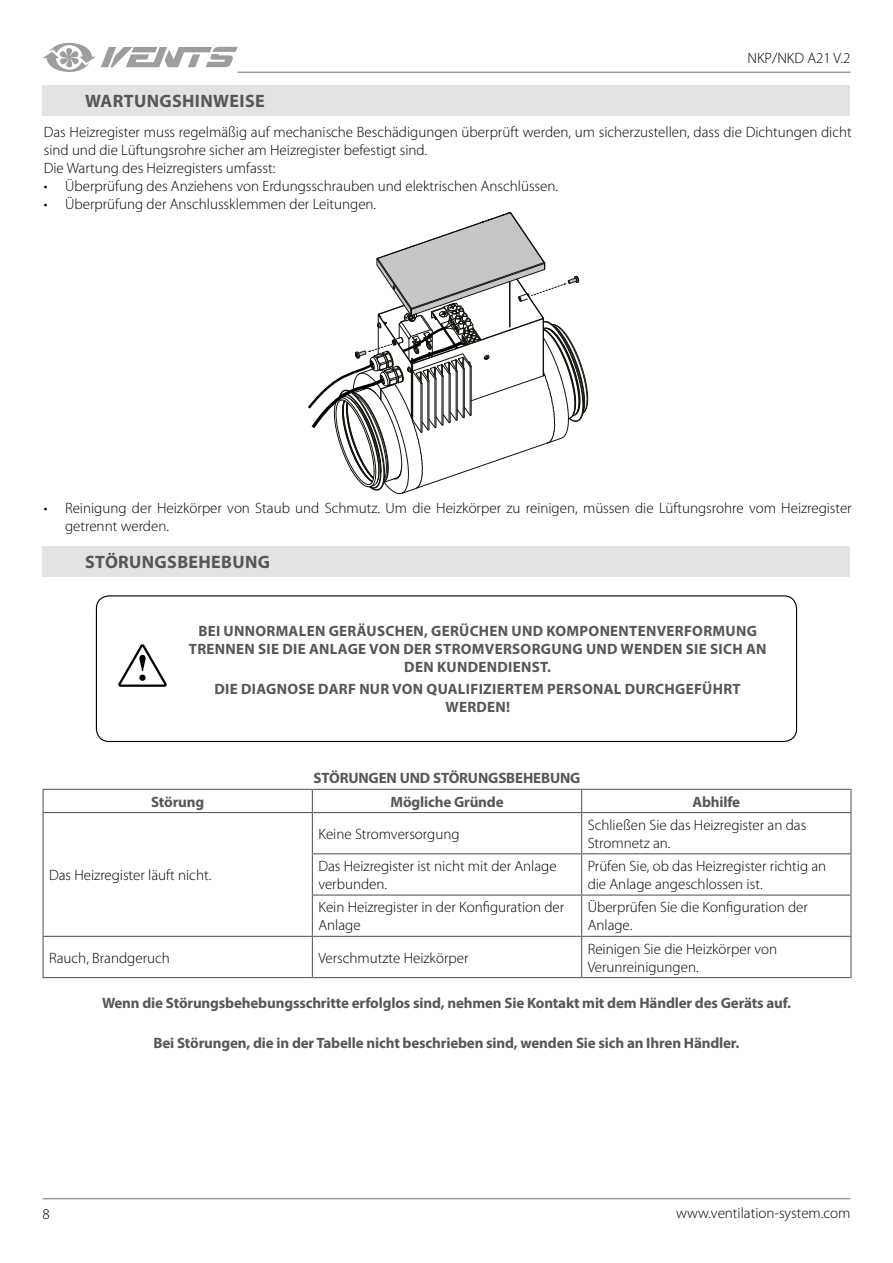
<style>
.page{position:relative;width:893px;height:1263px;background:#fff}
.page>*{position:absolute;margin:0;border:0;box-sizing:border-box;transform-origin:0 0}
.t1{font:700 18px "Myriad Pro";letter-spacing:.02em;color:#575756}
.t2{font:300 15px/18px "Myriad Pro";color:#000}
.t3{font:700 15px "Myriad Pro";letter-spacing:-.01em;color:#575756}
.t4{font:700 15px/18px "Myriad Pro";letter-spacing:.02em;color:#575756;text-align:center}
</style>
<div class="page">
<hr style="left:43px;top:1198px;width:807px;height:1px;background:#9d9d9c">
<hr style="left:238px;top:72px;width:612px;height:1px;background:#9d9d9c">
<svg style="left:43px;top:43px;width:195px;height:29px"></svg>
<div style="left:43px;top:85px;width:807px;height:31px;background:#e3e3e3"></div>
<svg style="left:308px;top:212px;width:280px;height:282px"></svg>
<div style="left:43px;top:546px;width:807px;height:31px;background:#e3e3e3"></div>
<div style="left:96px;top:595px;width:701px;height:147px;border:1px solid #000;border-radius:13px"></div>
<svg style="left:118px;top:644px;width:49px;height:43px"></svg>
<hr style="left:43px;top:789px;width:269px;height:1px;background:#575756">
<svg style="left:43px;top:790px;width:1px;height:22px"></svg>
<hr style="left:312px;top:789px;width:270px;height:1px;background:#575756">
<svg style="left:312px;top:790px;width:1px;height:22px"></svg>
<hr style="left:582px;top:789px;width:269px;height:1px;background:#575756">
<svg style="left:581px;top:790px;width:1px;height:22px"></svg>
<svg style="left:850px;top:790px;width:1px;height:22px"></svg>
<hr style="left:43px;top:812px;width:269px;height:1px;background:#575756">
<hr style="left:43px;top:813px;width:1px;height:41px;background:#575756">
<hr style="left:43px;top:854px;width:1px;height:41px;background:#575756">
<hr style="left:43px;top:895px;width:1px;height:41px;background:#575756">
<hr style="left:312px;top:812px;width:270px;height:1px;background:#575756">
<hr style="left:312px;top:813px;width:1px;height:40px;background:#575756">
<hr style="left:582px;top:812px;width:269px;height:1px;background:#575756">
<hr style="left:581px;top:813px;width:1px;height:40px;background:#575756">
<hr style="left:850px;top:813px;width:1px;height:40px;background:#575756">
<hr style="left:312px;top:853px;width:270px;height:1px;background:#575756">
<hr style="left:312px;top:854px;width:1px;height:40px;background:#575756">
<hr style="left:582px;top:853px;width:269px;height:1px;background:#575756">
<hr style="left:581px;top:854px;width:1px;height:40px;background:#575756">
<hr style="left:850px;top:854px;width:1px;height:40px;background:#575756">
<hr style="left:312px;top:896px;width:1px;height:40px;background:#575756">
<hr style="left:581px;top:896px;width:1px;height:40px;background:#575756">
<hr style="left:850px;top:896px;width:1px;height:40px;background:#575756">
<hr style="left:43px;top:936px;width:269px;height:1px;background:#575756">
<hr style="left:43px;top:937px;width:1px;height:40px;background:#575756">
<hr style="left:43px;top:977px;width:269px;height:1px;background:#575756">
<hr style="left:312px;top:894px;width:270px;height:2px;background:#575756">
<hr style="left:582px;top:894px;width:269px;height:2px;background:#575756">
<hr style="left:312px;top:936px;width:270px;height:1px;background:#575756">
<hr style="left:312px;top:937px;width:1px;height:40px;background:#575756">
<hr style="left:582px;top:936px;width:269px;height:1px;background:#575756">
<hr style="left:581px;top:937px;width:1px;height:40px;background:#575756">
<hr style="left:850px;top:937px;width:1px;height:40px;background:#575756">
<hr style="left:312px;top:977px;width:270px;height:1px;background:#575756">
<hr style="left:582px;top:977px;width:269px;height:1px;background:#575756">
<p class="t2" style="left:747px;top:49px;width:104px">NKP/NKD A21 V.2</p>
<p class="t1" style="left:85px;top:89px;width:181px">WARTUNGSHINWEISE</p>
<p class="t2" style="left:44px;top:123px;width:809px">Das Heizregister muss regelmäßig auf mechanische Beschädigungen überprüft werden, um sicherzustellen, dass die Dichtungen dicht sind und die Lüftungsrohre sicher am Heizregister befestigt sind.<br>Die Wartung des Heizregisters umfasst:</p>
<p class="t2" style="left:44px;top:177px;width:516px">• Überprüfung des Anziehens von Erdungsschrauben und elektrischen Anschlüssen.</p>
<p class="t2" style="left:44px;top:195px;width:334px">• Überprüfung der Anschlussklemmen der Leitungen.</p>
<p class="t2" style="left:65px;top:499px;width:788px;text-indent:-21px">• Reinigung der Heizkörper von Staub und Schmutz. Um die Heizkörper zu reinigen, müssen die Lüftungsrohre vom Heizregister getrennt werden.</p>
<p class="t1" style="left:85px;top:551px;width:186px">STÖRUNGSBEHEBUNG</p>
<p class="t4" style="left:189px;top:622px;width:579px">BEI UNNORMALEN GERÄUSCHEN, GERÜCHEN UND KOMPONENTENVERFORMUNG<br>TRENNEN SIE DIE ANLAGE VON DER STROMVERSORGUNG UND WENDEN SIE SICH AN<br>DEN KUNDENDIENST.</p>
<p class="t4" style="left:215px;top:680px;width:528px">DIE DIAGNOSE DARF NUR VON QUALIFIZIERTEM PERSONAL DURCHGEFÜHRT<br>WERDEN!</p>
<p class="t3" style="left:313px;top:768px;width:269px">STÖRUNGEN UND STÖRUNGSBEHEBUNG</p>
<p class="t3" style="left:151px;top:792px;width:55px">Störung</p>
<p class="t3" style="left:390px;top:792px;width:115px">Mögliche Gründe</p>
<p class="t3" style="left:692px;top:792px;width:49px">Abhilfe</p>
<p class="t2" style="left:49px;top:866px;width:164px">Das Heizregister läuft nicht.</p>
<p class="t2" style="left:318px;top:825px;width:143px">Keine Stromversorgung</p>
<p class="t2" style="left:588px;top:816px;width:220px">Schließen Sie das Heizregister an das<br>Stromnetz an.</p>
<p class="t2" style="left:318px;top:857px;width:240px">Das Heizregister ist nicht mit der Anlage verbunden.</p>
<p class="t2" style="left:588px;top:857px;width:240px">Prüfen Sie, ob das Heizregister richtig an die Anlage angeschlossen ist.</p>
<p class="t2" style="left:318px;top:898px;width:247px">Kein Heizregister in der Konfiguration der<br>Anlage</p>
<p class="t2" style="left:588px;top:898px;width:222px">Überprüfen Sie die Konfiguration der<br>Anlage.</p>
<p class="t2" style="left:49px;top:949px;width:122px">Rauch, Brandgeruch</p>
<p class="t2" style="left:318px;top:949px;width:152px">Verschmutzte Heizkörper</p>
<p class="t2" style="left:588px;top:940px;width:191px">Reinigen Sie die Heizkörper von<br>Verunreinigungen.</p>
<p class="t3" style="left:102px;top:993px;width:690px">Wenn die Störungsbehebungsschritte erfolglos sind, nehmen Sie Kontakt mit dem Händler des Geräts auf.</p>
<p class="t3" style="left:153px;top:1033px;width:587px">Bei Störungen, die in der Tabelle nicht beschrieben sind, wenden Sie sich an Ihren Händler.</p>
<p class="t2" style="left:43px;top:1205px;width:9px">8</p>
<p class="t2" style="left:676px;top:1204px;width:176px">www.ventilation-system.com</p>
</div>
